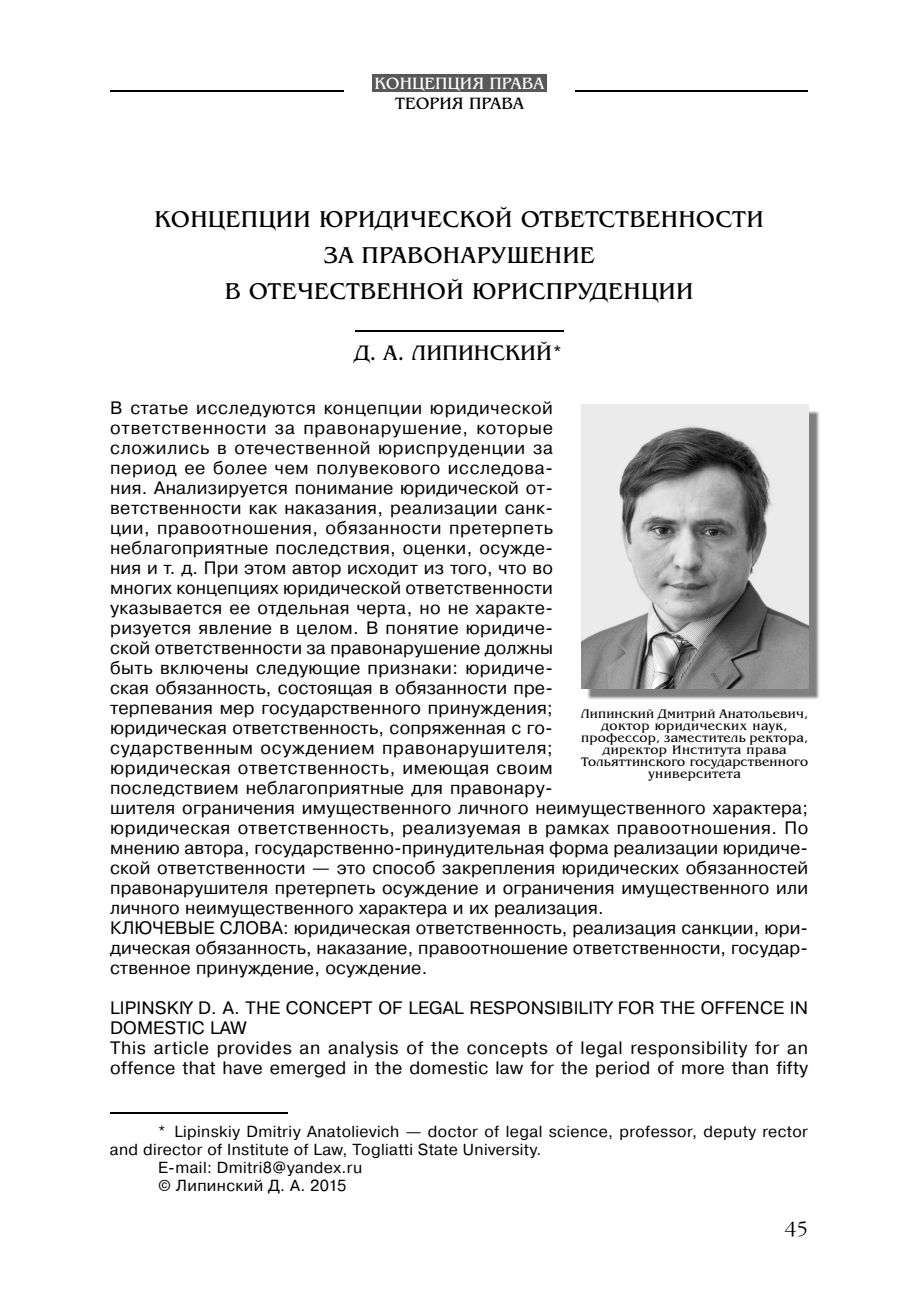
<style>
.page{position:relative;width:907px;height:1303px;background:#fff}
.page>*{position:absolute;margin:0;border:0;box-sizing:border-box;transform-origin:0 0}
.t1{font:24px/36px "AG Bengaly";letter-spacing:.015em;color:#000;text-align:center}
.t2{font:22px "AG Bengaly";color:#000}
.t3{font:300 19px "Garamond C";color:#000}
.t4{font:18px/20px "Pragmatica Pro";letter-spacing:.015em;color:#000}
.t5{font:17.2px "AG Bengaly";color:#fff}
.t6{font:17.2px "AG Bengaly";color:#000}
.t7{font:16px "Pragmatica Pro";letter-spacing:.025em;color:#000}
.t8{font:13px/12px "AG Bengaly";letter-spacing:.02em;color:#000;text-align:center}
</style>
<div class="page">
<div style="left:371px;top:75px;width:175px;height:8px;background:#585858"></div>
<div style="left:371px;top:80px;width:175px;height:11px;background:#585858"></div>
<hr style="left:110px;top:91px;width:233px;height:1px;background:#000">
<hr style="left:575px;top:91px;width:232px;height:1px;background:#000">
<hr style="left:355px;top:331px;width:208px;height:1px;background:#000">
<img style="left:587px;top:410px;width:231px;height:289px">
<img style="left:581px;top:404px;width:226px;height:284px">
<hr style="left:110px;top:1112px;width:177px;height:1px;background:#000">
<p class="t5" style="left:374px;top:77px;width:171px">КОНЦЕПЦИЯ ПРАВА</p>
<p class="t6" style="left:395px;top:98px;width:130px">ТЕОРИЯ ПРАВА</p>
<h1 class="t1" style="left:154px;top:203px;width:610px">КОНЦЕПЦИИ ЮРИДИЧЕСКОЙ ОТВЕТСТВЕННОСТИ<br>ЗА ПРАВОНАРУШЕНИЕ<br>В ОТЕЧЕСТВЕННОЙ ЮРИСПРУДЕНЦИИ</h1>
<p class="t2" style="left:355px;top:345px;width:210px">Д. А. ЛИПИНСКИЙ*</p>
<p class="t4" style="left:110px;top:399px;width:699px">В статье исследуются концепции юридической<br>ответственности за правонарушение, которые<br>сложились в отечественной юриспруденции за<br>период ее более чем полувекового исследова-<br>ния. Анализируется понимание юридической от-<br>ветственности как наказания, реализации санк-<br>ции, правоотношения, обязанности претерпеть<br>неблагоприятные последствия, оценки, осужде-<br>ния и т. д. При этом автор исходит из того, что во<br>многих концепциях юридической ответственности<br>указывается ее отдельная черта, но не характе-<br>ризуется явление в целом. В понятие юридиче-<br>ской ответственности за правонарушение должны<br>быть включены следующие признаки: юридиче-<br>ская обязанность, состоящая в обязанности пре-<br>терпевания мер государственного принуждения;<br>юридическая ответственность, сопряженная с го-<br>сударственным осуждением правонарушителя;<br>юридическая ответственность, имеющая своим<br>последствием неблагоприятные для правонару-<br>шителя ограничения имущественного личного неимущественного характера; юридическая ответственность, реализуемая в рамках правоотношения. По мнению автора, государственно-принудительная форма реализации юридиче&shy;ской ответственности — это способ закрепления юридических обязанностей правонарушителя претерпеть осуждение и ограничения имущественного или личного неимущественного характера и их реализация.<br>КЛЮЧЕВЫЕ СЛОВА: юридическая ответственность, реализация санкции, юри&shy;дическая обязанность, наказание, правоотношение ответственности, государ&shy;ственное принуждение, осуждение.</p>
<p class="t4" style="left:110px;top:999px;width:699px">LIPINSKIY D. A. THE CONCEPT OF LEGAL RESPONSIBILITY FOR THE OFFENCE IN DOMESTIC LAW<br>This article provides an analysis of the concepts of legal responsibility for an offence that have emerged in the domestic law for the period of more than fifty</p>
<p class="t8" style="left:581px;top:709px;width:228px">Липинский Дмитрий Анатольевич, доктор юридических наук, профессор, заместитель ректора, директор Института права<br>Тольяттинского государственного университета</p>
<p class="t7" style="left:158px;top:1126px;width:651px">* Lipinskiy Dmitriy Anatolievich — doctor of legal science, professor, deputy rector</p>
<p class="t7" style="left:110px;top:1144px;width:433px">and director of Institute of Law, Togliatti State University.</p>
<p class="t7" style="left:158px;top:1162px;width:206px">E-mail: Dmitri8@yandex.ru</p>
<p class="t7" style="left:158px;top:1180px;width:190px">© Липинский Д. A. 2015</p>
<p class="t3" style="left:784px;top:1218px;width:25px">45</p>
</div>
